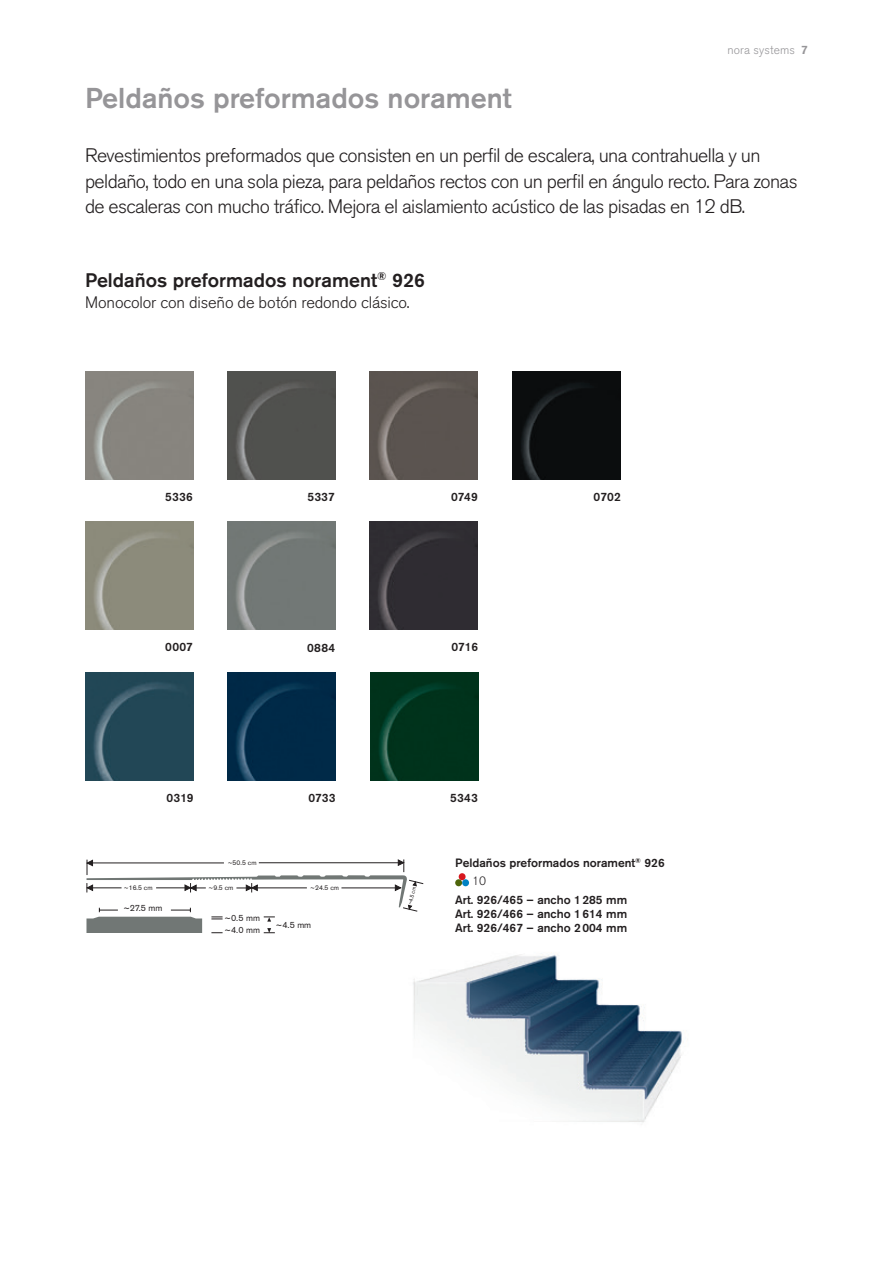
<style>
.page{position:relative;width:893px;height:1263px;background:#fff}
.page>*{position:absolute;margin:0;border:0;box-sizing:border-box;transform-origin:0 0}
.t1{font:500 28.5px "Akzidenz Grotesk Pro";color:#969598}
.t2{font:300 19.5px/25.5px "Akzidenz Grotesk Pro";letter-spacing:-.03em;color:#231f20}
.t3{font:500 19.5px "Akzidenz Grotesk Pro";color:#231f20}
.t4{font:300 16.5px "Akzidenz Grotesk Pro";letter-spacing:-.01em;color:#231f20}
.t5{font:500 12px/14.2px "Akzidenz Grotesk Pro";color:#231f20}
.t6{font:300 12px "Akzidenz Grotesk Pro";letter-spacing:.015em;color:#969598}
.t7{font:9px/11.6px "Akzidenz Grotesk Pro";color:#231f20}
.t8{font:7.5px "Akzidenz Grotesk Pro";color:#231f20;scale:.9 1}
.t9{font:6.75px "Akzidenz Grotesk Pro";color:#231f20}
.t10{font:5.7px "Akzidenz Grotesk Pro";color:#231f20;scale:.9 1}
.s1{font-weight:500}
.s2{font-weight:300}
</style>
<div class="page">
<img style="left:413px;top:952px;width:271px;height:171px">
<svg style="left:86px;top:859px;width:338px;height:74px"></svg>
<img style="left:85px;top:371px;width:108px;height:108px">
<img style="left:370px;top:371px;width:108px;height:108px">
<img style="left:227px;top:371px;width:108px;height:108px">
<img style="left:512px;top:371px;width:108px;height:108px">
<img style="left:370px;top:672px;width:108px;height:108px">
<img style="left:85px;top:522px;width:108px;height:108px">
<img style="left:370px;top:522px;width:108px;height:108px">
<img style="left:85px;top:672px;width:108px;height:108px">
<img style="left:227px;top:522px;width:108px;height:108px">
<img style="left:228px;top:672px;width:108px;height:108px">
<div style="left:459px;top:873px;width:7px;height:7px;background:#d7171f;border-radius:50%"></div>
<div style="left:455px;top:879px;width:7px;height:7px;background:#4e650b;border-radius:50%"></div>
<div style="left:462px;top:879px;width:7px;height:7px;background:#0082c3;border-radius:50%"></div>
<p class="t6" style="left:727px;top:42px;width:82px">nora systems <span class="s1">7</span></p>
<h1 class="t1" style="left:85px;top:80px;width:428px">Peldaños preformados norament</h1>
<p class="t2" style="left:85px;top:142px;width:714px">Revestimientos preformados que consisten en un perfil de escalera, una contrahuella y un peldaño, todo en una sola pieza, para peldaños rectos con un perfil en ángulo recto. Para zonas de escaleras con mucho tráfico. Mejora el aislamiento acústico de las pisadas en 12 dB.</p>
<p class="t3" style="left:85px;top:267px;width:341px">Peldaños preformados norament<sup>®</sup> 926</p>
<p class="t4" style="left:85px;top:291px;width:326px">Monocolor con diseño de botón redondo clásico.</p>
<p class="t5" style="left:165px;top:490px;width:29px">5336</p>
<p class="t5" style="left:307px;top:490px;width:29px">5337</p>
<p class="t5" style="left:451px;top:490px;width:28px">0749</p>
<p class="t5" style="left:594px;top:490px;width:29px">0702</p>
<p class="t5" style="left:165px;top:639px;width:29px">0007</p>
<p class="t5" style="left:307px;top:640px;width:30px">0884</p>
<p class="t5" style="left:451px;top:640px;width:28px">0716</p>
<p class="t5" style="left:167px;top:791px;width:28px">0319</p>
<p class="t5" style="left:308px;top:791px;width:29px">0733</p>
<p class="t5" style="left:450px;top:791px;width:29px">5343</p>
<p class="t5" style="left:472px;top:853px;width:194px;line-height:18.5px;text-indent:-17px">Peldaños preformados norament<sup>®</sup> 926<br><span class="s2">10</span></p>
<p class="t5" style="left:455px;top:892px;width:173px;text-align:justify">Art. 926/465 – ancho 1285 mm Art. 926/466 – ancho 1614 mm Art. 926/467 – ancho 2004 mm</p>
<p class="t9" style="left:228px;top:858px;width:30px">~50.5 cm</p>
<p class="t9" style="left:124px;top:883px;width:30px">~16.5 cm</p>
<p class="t9" style="left:209px;top:883px;width:26px">~9.5 cm</p>
<p class="t9" style="left:310px;top:883px;width:30px">~24.5 cm</p>
<p class="t10" style="left:406px;top:904px;width:22px;rotate:-75deg">~4.5 cm</p>
<p class="t8" style="left:513px;top:913px;width:29px;rotate:-75deg">~4.5 cm</p>
<p class="t7" style="left:123px;top:902px;width:41px">~27.5 mm</p>
<p class="t7" style="left:225px;top:912px;width:37px">~0.5 mm ~4.0 mm</p>
<p class="t7" style="left:276px;top:918px;width:37px">~4.5 mm</p>
</div>
